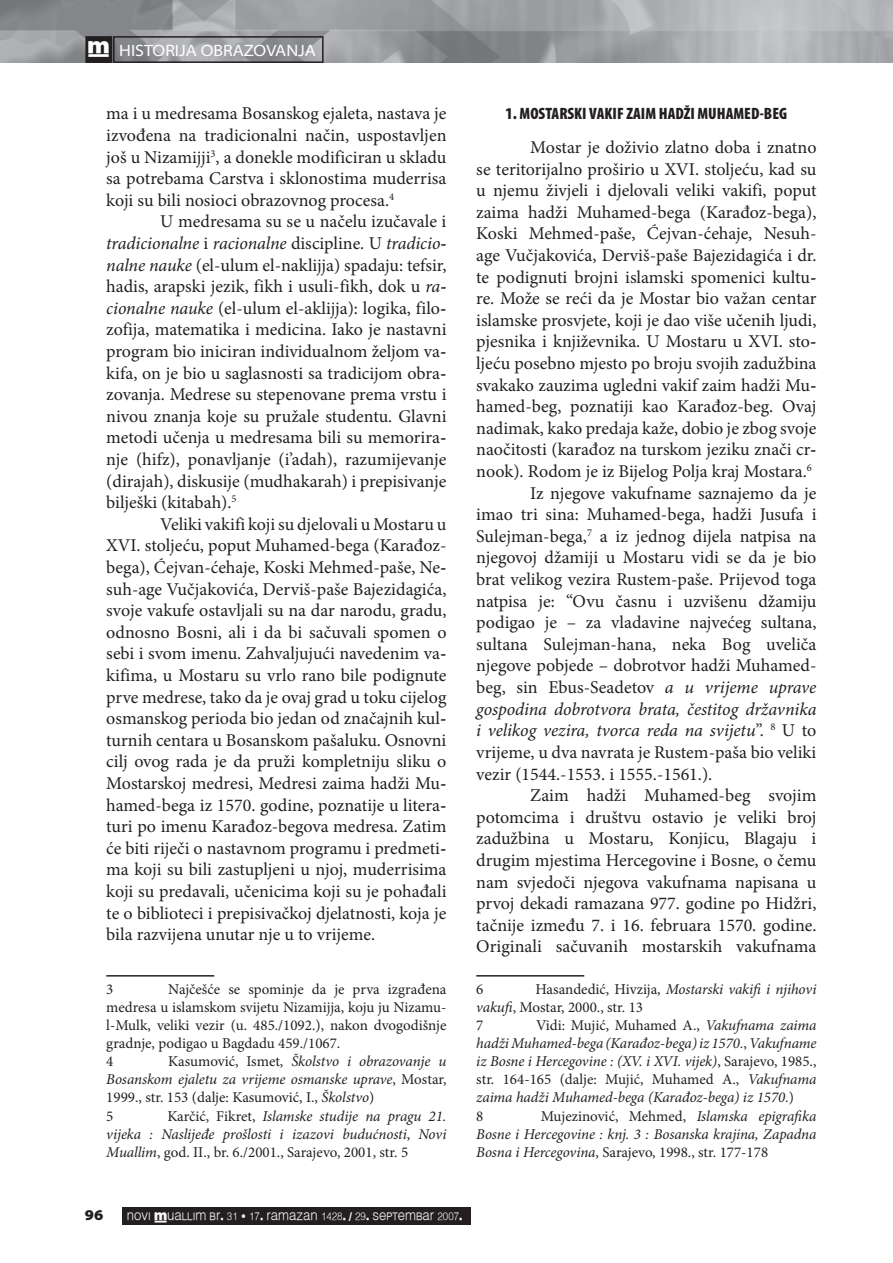
<style>
.page{position:relative;width:893px;height:1263px;background:#fff}
.page>*{position:absolute;margin:0;border:0;box-sizing:border-box;transform-origin:0 0}
.t1{font:18px/21.6px "Minion Pro";color:#231f20;text-align:justify}
.t2{font:italic 18px "Minion Pro";letter-spacing:-.01em;color:#231f20}
.t3{font:900 condensed 16.5px "Myriad Pro";color:#231f20}
.t4{font:semi-expanded 16.5px "Myriad Pro";color:#fff}
.t5{font:15px/18px "Minion Pro";color:#231f20}
.t6{font:italic 15px "Minion Pro";letter-spacing:-.005em;color:#231f20}
.t7{font:900 semi-expanded 15px "Myriad Pro";color:#231f20}
.t8{font:10.8px "Muallim";color:#f9f9f9;scale:.91 1}
.s1{font-family:"Muallim";font-stretch:normal}
.s2{font-style:italic}
.s3{font-style:normal}
</style>
<div class="page">
<img style="left:0;top:0;width:893px;height:62px">
<div style="left:86px;top:37px;width:25px;height:25px;background:#231f20"></div>
<div style="left:85px;top:36px;width:27px;height:27px;border:2px solid #231f20"></div>
<div style="left:113px;top:36px;width:211px;height:27px;border:2px solid #231f20"></div>
<div style="left:122px;top:1206px;width:349px;height:18px;background:#231f20"></div>
<hr style="left:106px;top:975px;width:108px;height:1px;background:#231f20">
<hr style="left:476px;top:975px;width:108px;height:1px;background:#231f20">
<p class="t4" style="left:88px;top:41px;width:230px"><span class="s1">†</span> HISTORIJA OBRAZOVANJA</p>
<p class="t1" style="left:106px;top:103px;width:342px">ma i u medresama Bosanskog ejaleta, nastava je izvođena na tradicionalni način, uspostavljen još u Nizamijji , a donekle modificiran u skladu sa potrebama Carstva i sklonostima muderrisa koji su bili nosioci obrazovnog procesa.</p>
<p class="t1" style="left:106px;top:211px;width:342px;text-indent:54px">U medresama su se u načelu izučavale i <span class="s2">tradicionalne</span> i <span class="s2">racionalne</span> discipline. U <span class="s2">tradicion nalne nauke</span> (el-ulum el-naklijja) spadaju: tefsir, hadis, arapski jezik, fikh i usuli-fikh, dok u <span class="s2">rac cionalne nauke</span> (el-ulum el-aklijja): logika, filoz zofija, matematika i medicina. Iako je nastavni program bio iniciran individualnom željom vak kifa, on je bio u saglasnosti sa tradicijom obraz zovanja. Medrese su stepenovane prema vrstu i nivou znanja koje su pružale studentu. Glavni metodi učenja u medresama bili su memoriran nje (hifz), ponavljanje (i’adah), razumijevanje (dirajah), diskusije (mudhakarah) i prepisivanje bilješki (kitabah).</p>
<p class="t1" style="left:106px;top:513px;width:342px;text-indent:54px">Veliki vakifi koji su djelovali u Mostaru u XVI. stoljeću, poput Muhamed-bega (Karađoz&shy;bega), Ćejvan-ćehaje, Koski Mehmed-paše, Nes suh-age Vučjakovića, Derviš-paše Bajezidagića, svoje vakufe ostavljali su na dar narodu, gradu, odnosno Bosni, ali i da bi sačuvali spomen o sebi i svom imenu. Zahvaljujući navedenim vak kifima, u Mostaru su vrlo rano bile podignute prve medrese, tako da je ovaj grad u toku cijelog osmanskog perioda bio jedan od značajnih kult turnih centara u Bosanskom pašaluku. Osnovni cilj ovog rada je da pruži kompletniju sliku o Mostarskoj medresi, Medresi zaima hadži Muh hamed-bega iz 1570. godine, poznatije u literat turi po imenu Karađoz-begova medresa. Zatim će biti riječi o nastavnom programu i predmetim ma koji su bili zastupljeni u njoj, muderrisima koji su predavali, učenicima koji su je pohađali te o biblioteci i prepisivačkoj djelatnosti, koja je bila razvijena unutar nje u to vrijeme.</p>
<p class="t5" style="left:168px;top:980px;width:280px">Najčešće se spominje da je prva izgrađena</p>
<p class="t5" style="left:106px;top:998px;width:340px">medresa u islamskom svijetu Nizamijja, koju ju Nizamu-</p>
<p class="t5" style="left:106px;top:1016px;width:342px">l-Mulk, veliki vezir (u. 485./1092.), nakon dvogodišnje</p>
<p class="t5" style="left:106px;top:1034px;width:236px">gradnje, podigao u Bagdadu 459./1067.</p>
<p class="t6" style="left:168px;top:1051px;width:280px"><span class="s3">Kasumović, Ismet,</span> Školstvo i obrazovanje u</p>
<p class="t6" style="left:106px;top:1069px;width:342px">Bosanskom ejaletu za vrijeme osmanske uprave<span class="s3">, Mostar,</span></p>
<p class="t5" style="left:106px;top:1088px;width:270px">1999., str. 153 (dalje: Kasumović, I., <span class="s2">Školstvo</span>)</p>
<p class="t6" style="left:167px;top:1106px;width:281px"><span class="s3">Karčić, Fikret,</span> Islamske studije na pragu 21.</p>
<p class="t6" style="left:106px;top:1124px;width:342px">vijeka : Naslijeđe prošlosti i izazovi budućnosti<span class="s3">,</span> Novi</p>
<p class="t5" style="left:106px;top:1143px;width:303px"><span class="s2">Muallim</span>, god. II., br. 6./2001., Sarajevo, 2001, str. 5</p>
<p class="t3" style="left:506px;top:104px;width:283px">1. MOSTARSKI VAKIF ZAIM HADŽI MUHAMED-BEG</p>
<p class="t1" style="left:530px;top:137px;width:288px">Mostar je doživio zlatno doba i znatno</p>
<p class="t1" style="left:476px;top:158px;width:342px">se teritorijalno proširio u XVI. stoljeću, kad su</p>
<p class="t1" style="left:476px;top:180px;width:342px">u njemu živjeli i djelovali veliki vakifi, poput</p>
<p class="t1" style="left:476px;top:201px;width:342px">zaima hadži Muhamed-bega (Karađoz-bega),</p>
<p class="t1" style="left:476px;top:223px;width:340px">Koski Mehmed-paše, Ćejvan-ćehaje, Nesuh-</p>
<p class="t1" style="left:476px;top:245px;width:342px">age Vučjakovića, Derviš-paše Bajezidagića i dr.</p>
<p class="t1" style="left:476px;top:266px;width:340px">te podignuti brojni islamski spomenici kultur</p>
<p class="t1" style="left:476px;top:288px;width:342px">re. Može se reći da je Mostar bio važan centar</p>
<p class="t1" style="left:476px;top:309px;width:342px">islamske prosvjete, koji je dao više učenih ljudi,</p>
<p class="t1" style="left:476px;top:331px;width:340px">pjesnika i književnika. U Mostaru u XVI. stol</p>
<p class="t1" style="left:476px;top:353px;width:342px">ljeću posebno mjesto po broju svojih zadužbina</p>
<p class="t1" style="left:476px;top:374px;width:340px">svakako zauzima ugledni vakif zaim hadži Muh</p>
<p class="t1" style="left:476px;top:396px;width:342px">hamed-beg, poznatiji kao Karađoz-beg. Ovaj</p>
<p class="t1" style="left:476px;top:417px;width:342px">nadimak, kako predaja kaže, dobio je zbog svoje</p>
<p class="t1" style="left:476px;top:439px;width:340px">naočitosti (karađoz na turskom jeziku znači crn</p>
<p class="t1" style="left:476px;top:461px;width:332px">nook). Rodom je iz Bijelog Polja kraj Mostara.</p>
<p class="t1" style="left:530px;top:482px;width:288px">Iz njegove vakufname saznajemo da je</p>
<p class="t1" style="left:476px;top:504px;width:342px">imao tri sina: Muhamed-bega, hadži Jusufa i</p>
<p class="t1" style="left:476px;top:525px;width:342px">Sulejman-bega, a iz jednog dijela natpisa na</p>
<p class="t1" style="left:476px;top:547px;width:342px">njegovoj džamiji u Mostaru vidi se da je bio</p>
<p class="t1" style="left:476px;top:569px;width:342px">brat velikog vezira Rustem-paše. Prijevod toga</p>
<p class="t1" style="left:476px;top:590px;width:342px">natpisa je: “Ovu časnu i uzvišenu džamiju</p>
<p class="t1" style="left:476px;top:612px;width:342px">podigao je – za vladavine najvećeg sultana,</p>
<p class="t1" style="left:476px;top:633px;width:342px">sultana Sulejman-hana, neka Bog uveliča</p>
<p class="t1" style="left:476px;top:655px;width:340px">njegove pobjede – dobrotvor hadži Muhamed-</p>
<p class="t1" style="left:476px;top:677px;width:342px">beg, sin Ebus-Seadetov <span class="s2">a u vrijeme uprave</span></p>
<p class="t2" style="left:476px;top:697px;width:342px">gospodina dobrotvora brata, čestitog državnika</p>
<p class="t2" style="left:476px;top:718px;width:342px">i velikog vezira, tvorca reda na svijetu<span class="s3">”. U to</span></p>
<p class="t1" style="left:476px;top:741px;width:342px">vrijeme, u dva navrata je Rustem-paša bio veliki</p>
<p class="t1" style="left:476px;top:763px;width:238px">vezir (1544.-1553. i 1555.-1561.).</p>
<p class="t1" style="left:530px;top:785px;width:288px">Zaim hadži Muhamed-beg svojim</p>
<p class="t1" style="left:476px;top:806px;width:342px">potomcima i društvu ostavio je veliki broj</p>
<p class="t1" style="left:476px;top:828px;width:342px">zadužbina u Mostaru, Konjicu, Blagaju i</p>
<p class="t1" style="left:476px;top:849px;width:342px">drugim mjestima Hercegovine i Bosne, o čemu</p>
<p class="t1" style="left:476px;top:871px;width:342px">nam svjedoči njegova vakufnama napisana u</p>
<p class="t1" style="left:476px;top:893px;width:342px">prvoj dekadi ramazana 977. godine po Hidžri,</p>
<p class="t1" style="left:476px;top:914px;width:342px">tačnije između 7. i 16. februara 1570. godine.</p>
<p class="t1" style="left:476px;top:936px;width:342px">Originali sačuvanih mostarskih vakufnama</p>
<p class="t5" style="left:476px;top:980px;width:342px;text-indent:59px">Hasandedić, Hivzija, <span class="s2">Mostarski vakifi i njihovi vakufi</span>, Mostar, 2000., str. 13</p>
<p class="t5" style="left:536px;top:1016px;width:282px">Vidi: Mujić, Muhamed A., <span class="s2">Vakufnama zaima</span></p>
<p class="t6" style="left:476px;top:1033px;width:342px">hadži Muhamed-bega (Karađoz-bega) iz 1570.<span class="s3">,</span> Vakufname</p>
<p class="t6" style="left:476px;top:1051px;width:342px">iz Bosne i Hercegovine : (XV. i XVI. vijek)<span class="s3">, Sarajevo, 1985.,</span></p>
<p class="t5" style="left:476px;top:1070px;width:342px">str. 164-165 (dalje: Mujić, Muhamed A., <span class="s2">Vakufnama</span></p>
<p class="t6" style="left:476px;top:1087px;width:319px">zaima hadži Muhamed-bega (Karađoz-bega) iz 1570.<span class="s3">)</span></p>
<p class="t5" style="left:541px;top:1107px;width:277px">Mujezinović, Mehmed, <span class="s2">Islamska epigrafika</span></p>
<p class="t6" style="left:476px;top:1124px;width:342px">Bosne i Hercegovine : knj. 3 : Bosanska krajina, Zapadna</p>
<p class="t5" style="left:476px;top:1143px;width:293px"><span class="s2">Bosna i Hercegovina</span>, Sarajevo, 1998., str. 177-178</p>
<p class="t7" style="left:85px;top:1207px;width:20px">96</p>
<p class="t8" style="left:127px;top:1209px;width:370px">NOVI †UALLIM BR. 31 • 17. RAMAZAN 1428. / 29. SEPTEMBAR 2007.</p>
</div>
